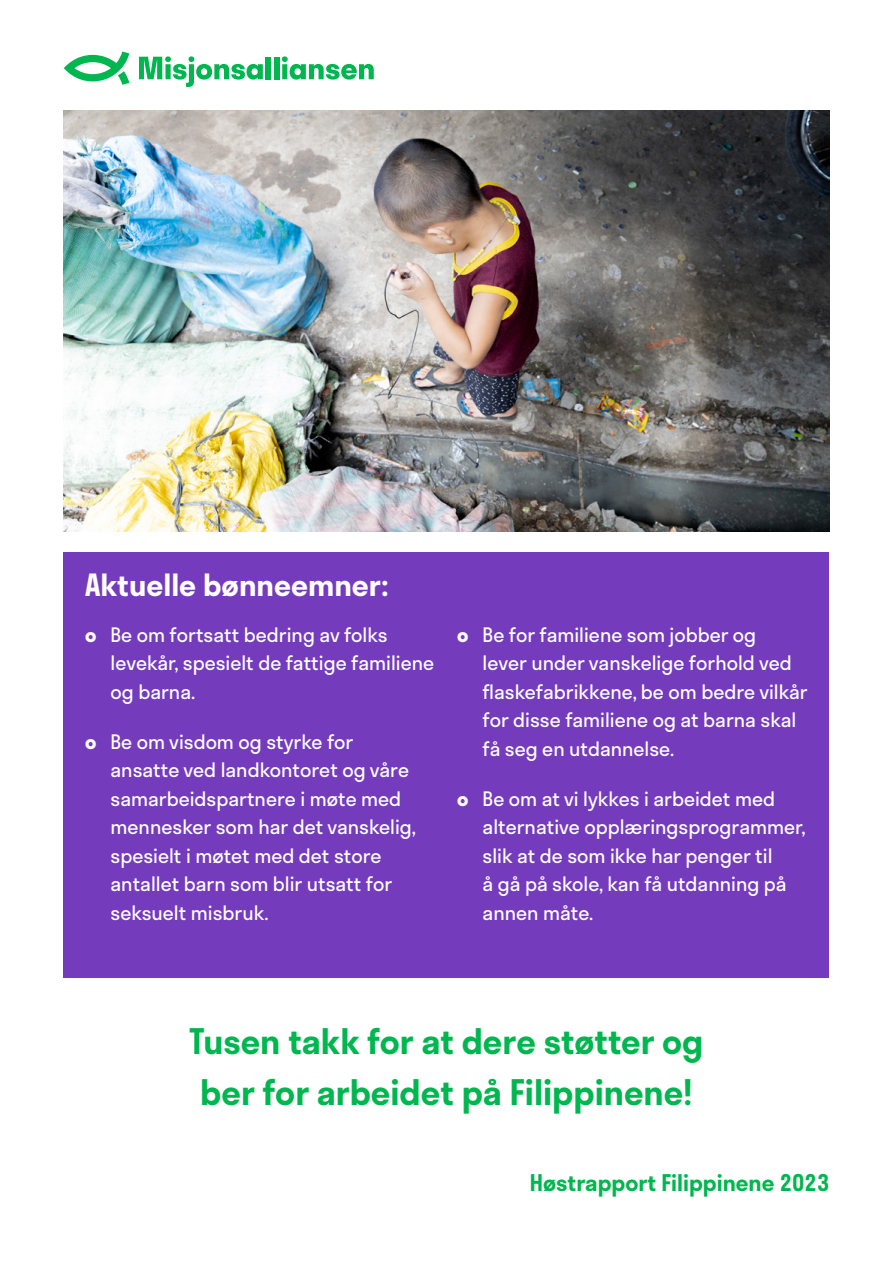
<style>
.page{position:relative;width:893px;height:1263px;background:#fff}
.page>*{position:absolute;margin:0;border:0;box-sizing:border-box;transform-origin:0 0}
.t1{font:600 34.5px/51.8px "Stratos";color:#00b74f;text-align:center}
.t2{font:600 30px "Stratos";color:#fff}
.t3{font:600 22.5px "Stratos";color:#00b74f}
.t4{font:19.5px/28.5px "Stratos";color:#fff}
.s1{font-weight:700}
</style>
<div class="page">
<div style="left:64px;top:553px;width:765px;height:425px;background:#753bbd"></div>
<svg style="left:139px;top:56px;width:124px;height:31px"></svg>
<div style="left:266px;top:57px;width:5px;height:22px;background:#00b74f"></div>
<div style="left:274px;top:57px;width:5px;height:22px;background:#00b74f"></div>
<svg style="left:282px;top:56px;width:92px;height:24px"></svg>
<svg style="left:64px;top:52px;width:65px;height:33px"></svg>
<img style="left:64px;top:111px;width:765px;height:420px">
<h2 class="t2" style="left:85px;top:561px;width:305px">Aktuelle bønneemner:</h2>
<p class="t4" style="left:111px;top:620px;width:325px;text-indent:-26px"><span class="s1">o</span> Be om fortsatt bedring av folks levekår, spesielt de fattige familiene og barna.</p>
<p class="t4" style="left:111px;top:726px;width:307px;text-indent:-26px"><span class="s1">o</span> Be om visdom og styrke for ansatte ved landkontoret og våre samarbeidspartnere i møte med mennesker som har det vanskelig, spesielt i møtet med det store antallet barn som blir utsatt for seksuelt misbruk.</p>
<p class="t4" style="left:483px;top:620px;width:327px;text-indent:-26px"><span class="s1">o</span> Be for familiene som jobber og<br>lever under vanskelige forhold ved flaskefabrikkene, be om bedre vilkår for disse familiene og at barna skal få seg en utdannelse.</p>
<p class="t4" style="left:483px;top:784px;width:325px;text-indent:-26px"><span class="s1">o</span> Be om at vi lykkes i arbeidet med alternative opplæringsprogrammer, slik at de som ikke har penger til<br>å gå på skole, kan få utdanning på annen måte.</p>
<h1 class="t1" style="left:189px;top:1014px;width:516px">Tusen takk for at dere støtter og ber for arbeidet på Filippinene!</h1>
<p class="t3" style="left:530px;top:1164px;width:301px">Høstrapport Filippinene 2023</p>
</div>
